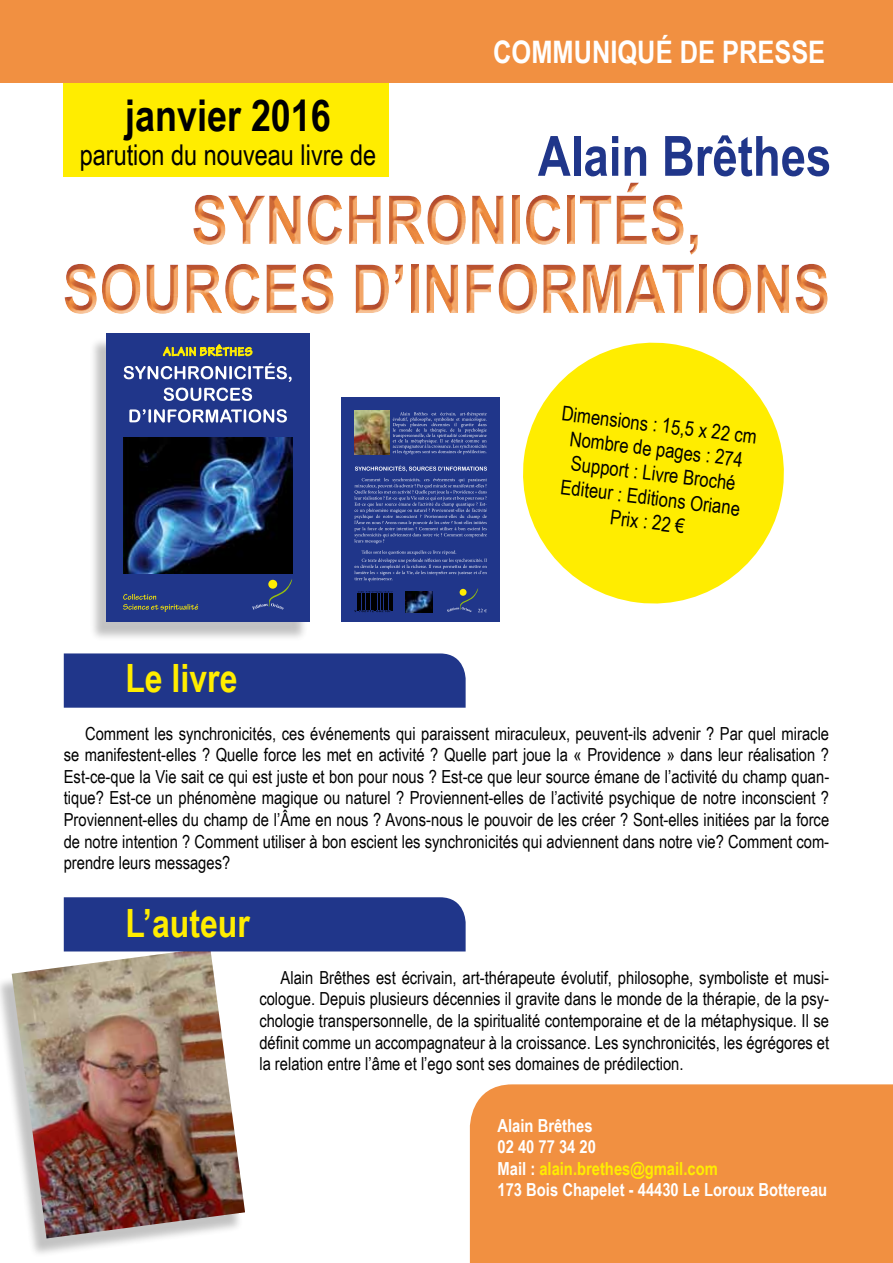
<style>
.page{position:relative;width:893px;height:1263px;background:#fff}
.page>*{position:absolute;margin:0;border:0;box-sizing:border-box;transform-origin:0 0}
.t1{font:700 67.5px/69px "Arial Narrow";color:#f19041;text-align:center}
.t2{font:700 55.5px "Arial Narrow";color:#20368a}
.t3{font:700 43.8px "Arial Narrow";color:#000}
.t4{font:700 39px "Arial Narrow";color:#ffed00}
.t5{font:700 31.05px "Arial Narrow";color:#fff}
.t6{font:28.65px "Arial Narrow";color:#000}
.t7{font:20.25px/24.5px "Arial Narrow";color:#000;text-align:center}
.t8{font:18px/21.6px "Arial Narrow";color:#000;text-align:justify}
.t9{font:700 18px/21.6px "Arial Narrow";color:#fff}
.s1{color:#ffed00}
</style>
<div class="page">
<div style="left:64px;top:4px;width:325px;height:172px;background:#ffed00"></div>
<div style="left:89px;top:337px;width:220px;height:305px;background:#000;opacity:.24"></div>
<div style="left:106px;top:334px;width:203px;height:288px;background:#20368a"></div>
<svg style="left:163px;top:344px;width:89px;height:12px"></svg>
<svg style="left:129px;top:409px;width:158px;height:14px"></svg>
<svg style="left:164px;top:388px;width:88px;height:13px"></svg>
<svg style="left:124px;top:363px;width:168px;height:19px"></svg>
<svg style="left:123px;top:594px;width:75px;height:18px"></svg>
<svg style="left:252px;top:579px;width:40px;height:31px"></svg>
<img style="left:123px;top:437px;width:169px;height:137px">
<div style="left:0;top:0;width:893px;height:83px;background:#f19041"></div>
<svg style="left:523px;top:342px;width:261px;height:262px;fill:#ffed00"></svg>
<div style="left:0;top:952px;width:244px;height:306px;background:#000;opacity:.24"></div>
<img style="left:12px;top:947px;width:233px;height:291px">
<div style="left:64px;top:653px;width:402px;height:55px;background:#20368a"></div>
<div style="left:64px;top:897px;width:402px;height:54px;background:#20368a"></div>
<div style="left:470px;top:1084px;width:423px;height:179px;background:#f19041"></div>
<div style="left:341px;top:397px;width:159px;height:225px;background:#20368a"></div>
<svg style="left:354px;top:550px;width:133px;height:31px"></svg>
<svg style="left:354px;top:478px;width:133px;height:66px"></svg>
<svg style="left:393px;top:412px;width:94px;height:42px"></svg>
<img style="left:354px;top:410px;width:35px;height:44px">
<svg style="left:447px;top:588px;width:40px;height:24px"></svg>
<svg style="left:354px;top:591px;width:39px;height:21px"></svg>
<svg style="left:355px;top:466px;width:132px;height:5px"></svg>
<img style="left:406px;top:591px;width:26px;height:22px">
<div style="left:52px;top:172px;width:788px;height:149px;background:#953c8c;opacity:.75"></div>
<h3 class="t3" style="left:125px;top:82px;width:207px">janvier 2016</h3>
<h3 class="t6" style="left:80px;top:134px;width:298px">parution du nouveau livre de</h3>
<h3 class="t5" style="left:493px;top:29px;width:333px">COMMUNIQUÉ DE PRESSE</h3>
<h2 class="t2" style="left:538px;top:114px;width:295px">Alain Brêthes</h2>
<h1 class="t1" style="left:63px;top:182px;width:769px">SYNCHRONICITÉS,<br>SOURCES D’INFORMATIONS</h1>
<h3 class="t4" style="left:125px;top:648px;width:114px">Le livre</h3>
<p class="t7" style="left:563px;top:400px;width:198px;rotate:7deg">Dimensions : 15,5 x 22 cm<br>Nombre de pages : 274<br>Support : Livre Broché<br>Editeur : Editions Oriane<br>Prix : 22 €</p>
<p class="t8" style="left:64px;top:722px;width:767px;text-indent:21px">Comment les synchronicités, ces événements qui paraissent miraculeux, peuvent-ils advenir ? Par quel miracle se manifestent-elles ? Quelle force les met en activité ? Quelle part joue la « Providence » dans leur réalisation ?<br>Est-ce-que la Vie sait ce qui est juste et bon pour nous ? Est-ce que leur source émane de l’activité du champ quan&shy;tique? Est-ce un phénomène magique ou naturel ? Proviennent-elles de l’activité psychique de notre inconscient ?<br>Proviennent-elles du champ de l’Âme en nous ? Avons-nous le pouvoir de les créer ? Sont-elles initiées par la force de notre intention ? Comment utiliser à bon escient les synchronicités qui adviennent dans notre vie? Comment com&shy;prendre leurs messages?</p>
<h3 class="t4" style="left:125px;top:894px;width:126px">L’auteur</h3>
<p class="t8" style="left:259px;top:966px;width:571px;text-indent:21px">Alain Brêthes est écrivain, art-thérapeute évolutif, philosophe, symboliste et musi&shy;cologue. Depuis plusieurs décennies il gravite dans le monde de la thérapie, de la psy&shy;chologie transpersonnelle, de la spiritualité contemporaine et de la métaphysique. Il se définit comme un accompagnateur à la croissance. Les synchronicités, les égrégores et la relation entre l’âme et l’ego sont ses domaines de prédilection.</p>
<p class="t9" style="left:497px;top:1113px;width:331px">Alain Brêthes<br>02 40 77 34 20<br>Mail : <span class="s1">alain.brethes@gmail.com<br></span>173 Bois Chapelet - 44430 Le Loroux Bottereau</p>
</div>
